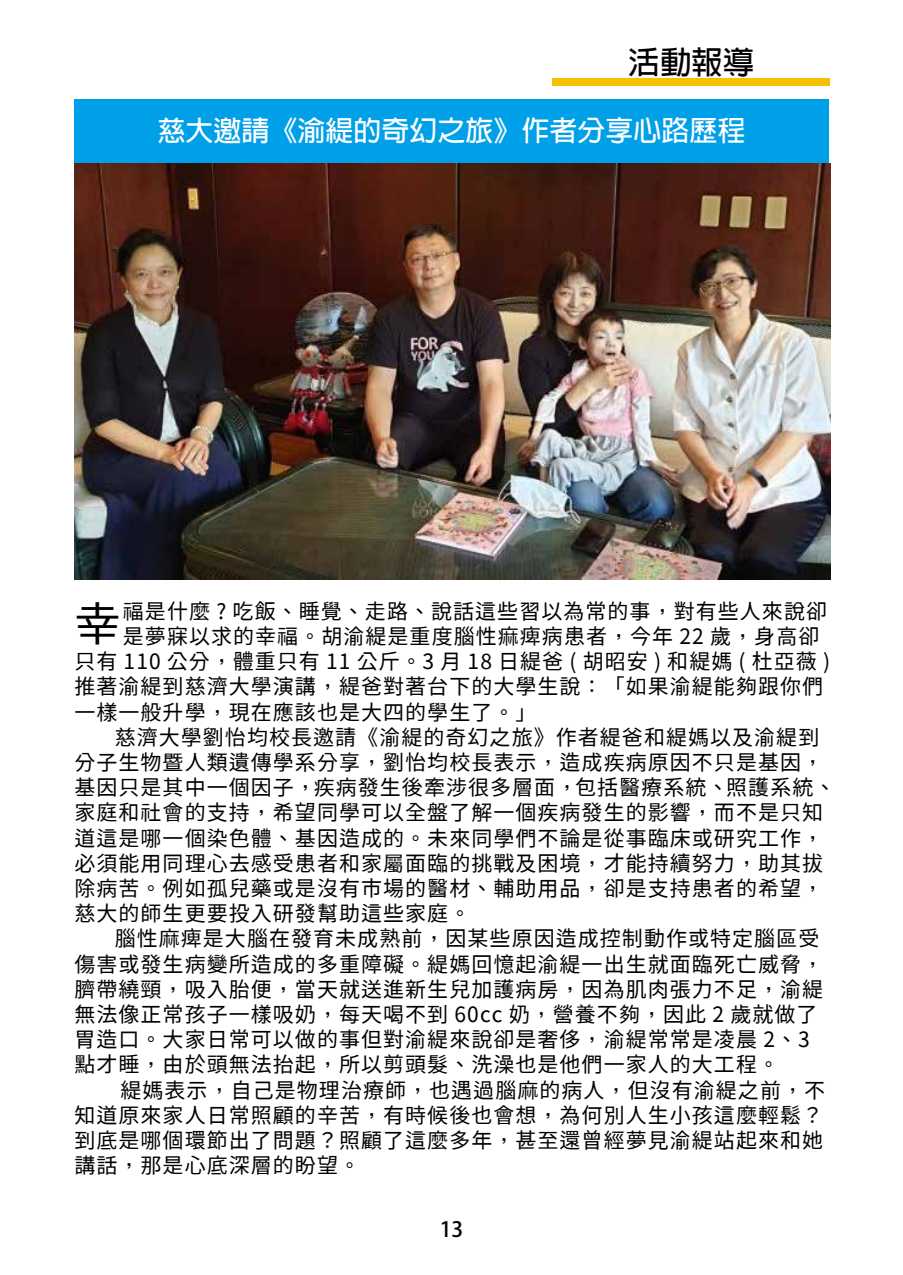
<style>
.page{position:relative;width:903px;height:1275px;background:#fff}
.page>*{position:absolute;margin:0;border:0;box-sizing:border-box;transform-origin:0 0}
.t1{font:46.2px "Taipei Sans TC Beta";color:#000}
.t2{font:700 31.5px "Adobe Fan Heiti Std";color:#000}
.t3{font:700 28px "Adobe Fan Heiti Std";color:#fff}
.t4{font:21px "Taipei Sans TC Beta";letter-spacing:.05em;color:#000}
.t5{font:700 21px "Adobe Fan Heiti Std";color:#000}
</style>
<div class="page">
<div style="left:552px;top:79px;width:278px;height:7px;background:#fabe00"></div>
<div style="left:74px;top:99px;width:754px;height:63px;background:#00a0e9"></div>
<img style="left:74px;top:164px;width:756px;height:415px">
<h2 class="t2" style="left:628px;top:44px;width:127px">活動報導</h2>
<h3 class="t3" style="left:157px;top:114px;width:589px">慈大邀請《渝緹的奇幻之旅》作者分享心路歷程</h3>
<h1 class="t1" style="left:74px;top:598px;width:48px">幸</h1>
<p class="t4" style="left:123px;top:599px;width:705px">福是什麼 ? 吃飯、睡覺、走路、說話這些習以為常的事，對有些人來說卻</p>
<p class="t4" style="left:123px;top:624px;width:698px">是夢寐以求的幸福。胡渝緹是重度腦性痲痺病患者，今年 22 歲，身高卻</p>
<p class="t4" style="left:74px;top:650px;width:757px">只有 110 公分，體重只有 11 公斤。3 月 18 日緹爸 ( 胡昭安 ) 和緹媽 ( 杜亞薇 )</p>
<p class="t4" style="left:74px;top:675px;width:750px">推著渝緹到慈濟大學演講，緹爸對著台下的大學生說：「如果渝緹能夠跟你們</p>
<p class="t4" style="left:74px;top:700px;width:463px">一樣一般升學，現在應該也是大四的學生了。」</p>
<p class="t4" style="left:115px;top:725px;width:706px">慈濟大學劉怡均校長邀請《渝緹的奇幻之旅》作者緹爸和緹媽以及渝緹到</p>
<p class="t4" style="left:74px;top:750px;width:750px">分子生物暨人類遺傳學系分享，劉怡均校長表示，造成疾病原因不只是基因，</p>
<p class="t4" style="left:74px;top:776px;width:762px">基因只是其中一個因子，疾病發生後牽涉很多層面，包括醫療系統、照護系統、</p>
<p class="t4" style="left:74px;top:801px;width:750px">家庭和社會的支持，希望同學可以全盤了解一個疾病發生的影響，而不是只知</p>
<p class="t4" style="left:74px;top:826px;width:750px">道這是哪一個染色體、基因造成的。未來同學們不論是從事臨床或研究工作，</p>
<p class="t4" style="left:74px;top:851px;width:750px">必須能用同理心去感受患者和家屬面臨的挑戰及困境，才能持續努力，助其拔</p>
<p class="t4" style="left:74px;top:876px;width:750px">除病苦。例如孤兒藥或是沒有市場的醫材、輔助用品，卻是支持患者的希望，</p>
<p class="t4" style="left:74px;top:902px;width:397px">慈大的師生更要投入研發幫助這些家庭。</p>
<p class="t4" style="left:115px;top:927px;width:706px">腦性麻痺是大腦在發育未成熟前，因某些原因造成控制動作或特定腦區受</p>
<p class="t4" style="left:74px;top:952px;width:750px">傷害或發生病變所造成的多重障礙。緹媽回憶起渝緹一出生就面臨死亡威脅，</p>
<p class="t4" style="left:74px;top:977px;width:750px">臍帶繞頸，吸入胎便，當天就送進新生兒加護病房，因為肌肉張力不足，渝緹</p>
<p class="t4" style="left:74px;top:1002px;width:745px">無法像正常孩子一樣吸奶，每天喝不到 60cc 奶，營養不夠，因此 2 歲就做了</p>
<p class="t4" style="left:74px;top:1028px;width:737px">胃造口。大家日常可以做的事但對渝緹來說卻是奢侈，渝緹常常是凌晨 2、3</p>
<p class="t4" style="left:74px;top:1053px;width:706px">點才睡，由於頭無法抬起，所以剪頭髮、洗澡也是他們一家人的大工程。</p>
<p class="t4" style="left:120px;top:1078px;width:706px">緹媽表示，自己是物理治療師，也遇過腦麻的病人，但沒有渝緹之前，不</p>
<p class="t4" style="left:74px;top:1103px;width:750px">知道原來家人日常照顧的辛苦，有時候後也會想，為何別人生小孩這麼輕鬆？</p>
<p class="t4" style="left:74px;top:1128px;width:750px">到底是哪個環節出了問題？照顧了這麼多年，甚至還曾經夢見渝緹站起來和她</p>
<p class="t4" style="left:74px;top:1154px;width:287px">講話，那是心底深層的盼望。</p>
<p class="t5" style="left:440px;top:1216px;width:25px">13</p>
</div>
